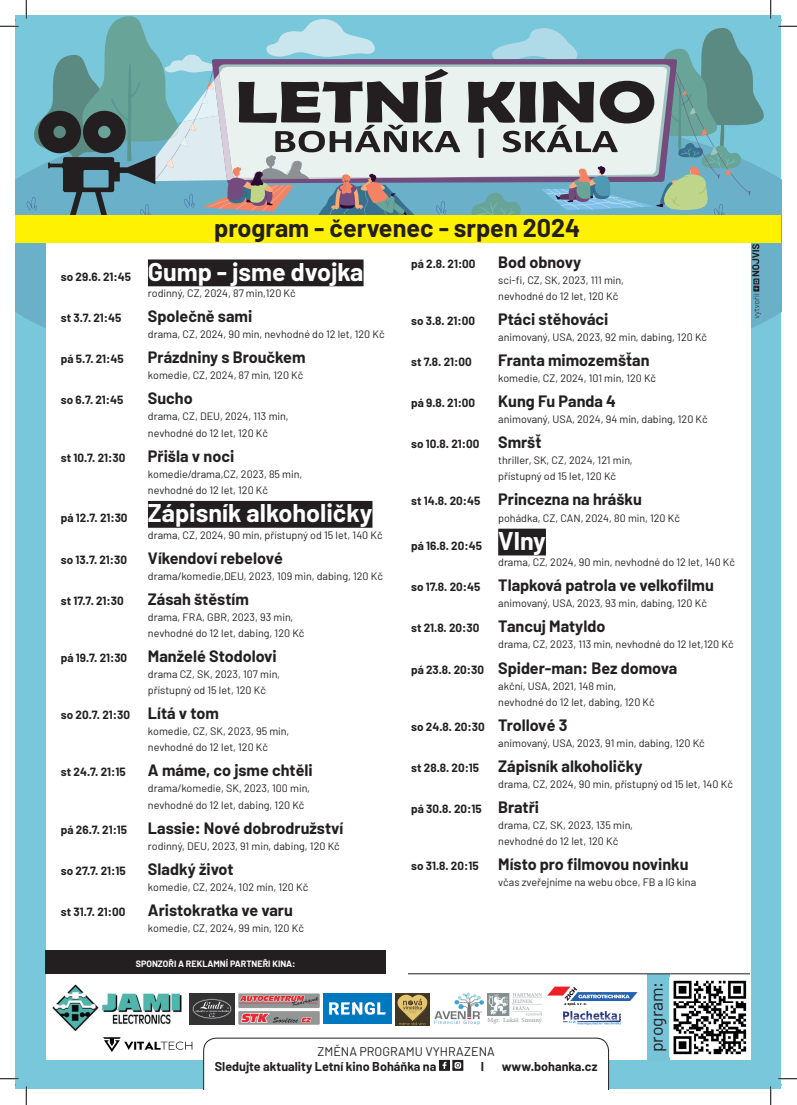
<style>
.page{position:relative;width:797px;height:1105px;background:#fff}
.page>*{position:absolute;margin:0;border:0;box-sizing:border-box;transform-origin:0 0}
.t1{font:700 25px/43.9px "Barlow";color:#231f20}
.t2{font:700 25px "Barlow";color:#fff}
.t3{font:17.62px "Barlow";color:#231f20}
.t4{font:700 16.12px "Barlow";color:#231f20}
.t5{font:700 12.5px "Barlow";color:#231f20}
.t6{font:12.5px "Barlow";color:#231f20}
.t7{font:700 11.62px "Barlow";color:#231f20}
.t8{font:10.75px/16.1px "Barlow";color:#231f20}
.t9{font:700 9px "Barlow";color:#fff}
.t10{font:6.12px "Minion Pro";letter-spacing:-.005em;color:#858f92;scale:1.08 1}
.s1{font-size:11.62px}
.s2{color:#fff}
.s3{font-size:11.62px;color:#231f20}
.s4{font-size:16.12px}
.s5{font-size:25px;color:#fff}
</style>
<div class="page">
<div style="left:16px;top:16px;width:765px;height:1073px;background:#78c7db"></div>
<div style="left:46px;top:217px;width:704px;height:842px;background:#fff"></div>
<div style="left:647px;top:974px;width:23px;height:86px;background:#77c3d7"></div>
<div style="left:203px;top:1037px;width:406px;height:52px;background:#fff"></div>
<div style="left:46px;top:950px;width:340px;height:24px;background:#231f20"></div>
<img style="left:434px;top:993px;width:49px;height:31px">
<img style="left:564px;top:1012px;width:57px;height:13px">
<div style="left:148px;top:501px;width:224px;height:27px;background:#231f20"></div>
<div style="left:498px;top:529px;width:48px;height:26px;background:#231f20"></div>
<hr style="left:408px;top:973px;width:342px;height:1px;background:#231f20">
<img style="left:673px;top:980px;width:74px;height:75px">
<svg style="left:547px;top:986px;width:90px;height:20px"></svg>
<svg style="left:103px;top:1037px;width:89px;height:15px"></svg>
<img style="left:239px;top:993px;width:81px;height:31px">
<img style="left:395px;top:993px;width:35px;height:32px">
<img style="left:487px;top:993px;width:55px;height:22px">
<img style="left:189px;top:993px;width:45px;height:31px">
<div style="left:323px;top:993px;width:68px;height:31px;background:#0078c0"></div>
<svg style="left:329px;top:1002px;width:57px;height:13px"></svg>
<img style="left:52px;top:984px;width:129px;height:46px">
<svg style="left:0;top:1078px;width:27px;height:27px"></svg>
<svg style="left:0;top:0;width:797px;height:318px"></svg>
<svg style="left:770px;top:1078px;width:27px;height:27px"></svg>
<h1 class="t1" style="left:61px;top:206px;width:521px;text-indent:153px">program - červenec - srpen 2024 <span class="s1">so 29.6. 21:45</span> <span class="s2">Gump - jsme dvojka</span></h1>
<p class="t8" style="left:148px;top:285px;width:149px">rodinný, CZ, 2024, 87 min,120 Kč</p>
<p class="t7" style="left:61px;top:311px;width:62px">st 3.7. 21:45</p>
<h3 class="t4" style="left:148px;top:306px;width:106px">Společně sami</h3>
<p class="t8" style="left:148px;top:326px;width:238px">drama, CZ, 2024, 90 min, nevhodné do 12 let, 120 Kč</p>
<p class="t7" style="left:61px;top:352px;width:64px">pá 5.7. 21:45</p>
<h3 class="t4" style="left:148px;top:347px;width:159px">Prázdniny s Broučkem</h3>
<p class="t8" style="left:148px;top:367px;width:157px">komedie, CZ, 2024, 87 min, 120 Kč</p>
<p class="t7" style="left:61px;top:393px;width:64px">so 6.7. 21:45</p>
<h3 class="t4" style="left:148px;top:388px;width:46px">Sucho</h3>
<p class="t8" style="left:148px;top:408px;width:142px">drama, CZ, DEU, 2024, 113 min, nevhodné do 12 let, 120 Kč</p>
<p class="t7" style="left:61px;top:450px;width:66px">st 10.7. 21:30</p>
<h3 class="t4" style="left:148px;top:446px;width:88px">Přišla v noci</h3>
<p class="t8" style="left:148px;top:465px;width:156px">komedie/drama,CZ, 2023, 85 min, nevhodné do 12 let, 120 Kč</p>
<h1 class="t2" style="left:61px;top:498px;width:313px"><span class="s3">pá 12.7. 21:30</span> Zápisník alkoholičky</h1>
<p class="t8" style="left:148px;top:526px;width:236px">drama, CZ, 2024, 90 min, přístupný od 15 let, 140 Kč</p>
<p class="t7" style="left:61px;top:552px;width:68px">so 13.7. 21:30</p>
<h3 class="t4" style="left:148px;top:548px;width:136px">Víkendoví rebelové</h3>
<p class="t8" style="left:148px;top:567px;width:236px">drama/komedie,DEU, 2023, 109 min, dabing, 120 Kč</p>
<p class="t7" style="left:61px;top:593px;width:64px">st 17.7. 21:30</p>
<h3 class="t4" style="left:148px;top:589px;width:102px">Zásah štěstím</h3>
<p class="t8" style="left:148px;top:608px;width:158px">drama, FRA, GBR, 2023, 93 min, nevhodné do 12 let, dabing, 120 Kč</p>
<p class="t7" style="left:61px;top:650px;width:68px">pá 19.7. 21:30</p>
<h3 class="t4" style="left:148px;top:646px;width:130px">Manželé Stodolovi</h3>
<p class="t8" style="left:148px;top:666px;width:134px">drama CZ, SK, 2023, 107 min, přístupný od 15 let, 120 Kč</p>
<p class="t7" style="left:61px;top:708px;width:160px">so 20.7. 21:30 <span class="s4">Lítá v tom</span></p>
<p class="t8" style="left:148px;top:723px;width:143px">komedie, CZ, SK, 2023, 95 min, nevhodné do 12 let, 120 Kč</p>
<p class="t7" style="left:61px;top:765px;width:66px">st 24.7. 21:15</p>
<h3 class="t4" style="left:148px;top:760px;width:166px">A máme, co jsme chtěli</h3>
<p class="t8" style="left:148px;top:780px;width:164px">drama/komedie, SK, 2023, 100 min, nevhodné do 12 let, dabing, 120 Kč</p>
<p class="t7" style="left:61px;top:822px;width:68px">pá 26.7. 21:15</p>
<h3 class="t4" style="left:148px;top:818px;width:197px">Lassie: Nové dobrodružství</h3>
<p class="t8" style="left:148px;top:837px;width:193px">rodinný, DEU, 2023, 91 min, dabing, 120 Kč</p>
<p class="t7" style="left:61px;top:863px;width:66px">so 27.7. 21:15</p>
<h3 class="t4" style="left:148px;top:859px;width:87px">Sladký život</h3>
<p class="t8" style="left:148px;top:879px;width:162px">komedie, CZ, 2024, 102 min, 120 Kč</p>
<p class="t7" style="left:61px;top:904px;width:66px">st 31.7. 21:00</p>
<h3 class="t4" style="left:148px;top:900px;width:146px">Aristokratka ve varu</h3>
<p class="t8" style="left:148px;top:920px;width:157px">komedie, CZ, 2024, 99 min, 120 Kč</p>
<p class="t7" style="left:411px;top:256px;width:66px">pá 2.8. 21:00</p>
<h3 class="t4" style="left:498px;top:252px;width:85px">Bod obnovy</h3>
<p class="t8" style="left:498px;top:271px;width:127px">sci-fi, CZ, SK, 2023, 111 min, nevhodné do 12 let, 120 Kč</p>
<p class="t7" style="left:411px;top:313px;width:65px">so 3.8. 21:00</p>
<h3 class="t4" style="left:498px;top:309px;width:112px">Ptáci stěhováci</h3>
<p class="t8" style="left:498px;top:329px;width:210px">animovaný, USA, 2023, 92 min, dabing, 120 Kč</p>
<p class="t7" style="left:411px;top:354px;width:62px">st 7.8. 21:00</p>
<h3 class="t4" style="left:498px;top:350px;width:153px">Franta mimozemšťan</h3>
<p class="t8" style="left:498px;top:370px;width:159px">komedie, CZ, 2024, 101 min, 120 Kč</p>
<p class="t7" style="left:411px;top:396px;width:65px">pá 9.8. 21:00</p>
<h3 class="t4" style="left:498px;top:391px;width:119px">Kung Fu Panda 4</h3>
<p class="t8" style="left:498px;top:411px;width:211px">animovaný, USA, 2024, 94 min, dabing, 120 Kč</p>
<p class="t7" style="left:411px;top:437px;width:132px">so 10.8. 21:00 <span class="s4">Smršť</span></p>
<p class="t8" style="left:498px;top:452px;width:136px">thriller, SK, CZ, 2024, 121 min, přístupný od 15 let, 120 Kč</p>
<h3 class="t4" style="left:411px;top:490px;width:232px"><span class="s1">st 14.8. 20:45</span> Princezna na hrášku</h3>
<p class="t8" style="left:498px;top:509px;width:183px">pohádka, CZ, CAN, 2024, 80 min, 120 Kč</p>
<p class="t7" style="left:411px;top:539px;width:136px">pá 16.8. 20:45 <span class="s5">Vlny</span></p>
<p class="t8" style="left:498px;top:554px;width:238px">drama, CZ, 2024, 90 min, nevhodné do 12 let, 140 Kč</p>
<h3 class="t4" style="left:411px;top:575px;width:304px"><span class="s1">so 17.8. 20:45</span> Tlapková patrola ve velkofilmu</h3>
<p class="t8" style="left:498px;top:595px;width:210px">animovaný, USA, 2023, 93 min, dabing, 120 Kč</p>
<h3 class="t4" style="left:411px;top:617px;width:196px"><span class="s1">st 21.8. 20:30</span> Tancuj Matyldo</h3>
<p class="t8" style="left:498px;top:636px;width:237px">drama, CZ, 2023, 113 min, nevhodné do 12 let,120 Kč</p>
<h3 class="t4" style="left:411px;top:658px;width:267px"><span class="s1">pá 23.8. 20:30</span> Spider-man: Bez domova</h3>
<p class="t8" style="left:498px;top:677px;width:158px">akční, USA, 2021, 148 min, nevhodné do 12 let, dabing, 120 Kč</p>
<p class="t7" style="left:411px;top:719px;width:158px">so 24.8. 20:30 <span class="s4">Trollové 3</span></p>
<p class="t8" style="left:498px;top:735px;width:208px">animovaný, USA, 2023, 91 min, dabing, 120 Kč</p>
<h3 class="t4" style="left:411px;top:756px;width:233px"><span class="s1">st 28.8. 20:15</span> Zápisník alkoholičky</h3>
<p class="t8" style="left:498px;top:776px;width:236px">drama, CZ, 2024, 90 min, přístupný od 15 let, 140 Kč</p>
<p class="t7" style="left:411px;top:802px;width:129px">pá 30.8. 20:15 <span class="s4">Bratři</span></p>
<p class="t8" style="left:498px;top:817px;width:136px">drama, CZ, SK, 2023, 135 min, nevhodné do 12 let, 120 Kč</p>
<h3 class="t4" style="left:411px;top:854px;width:279px"><span class="s1">so 31.8. 20:15</span> Místo pro filmovou novinku</h3>
<p class="t8" style="left:498px;top:874px;width:199px">včas zveřejníme na webu obce, FB a IG kina</p>
<p class="t9" style="left:136px;top:958px;width:161px">SPONZOŘI A REKLAMNÍ PARTNEŘI KINA:</p>
<p class="t10" style="left:487px;top:1016px;width:52px">Mgr. Lukáš Smutný</p>
<p class="t6" style="left:317px;top:1043px;width:179px">ZMĚNA PROGRAMU VYHRAZENA</p>
<p class="t5" style="left:215px;top:1058px;width:223px">Sledujte aktuality Letní kino Boháňka na</p>
<p class="t5" style="left:481px;top:1058px;width:5px">I</p>
<p class="t5" style="left:502px;top:1058px;width:97px">www.bohanka.cz</p>
<h2 class="t3" style="left:645px;top:1052px;width:72px;rotate:-90deg">program:</h2>
</div>
